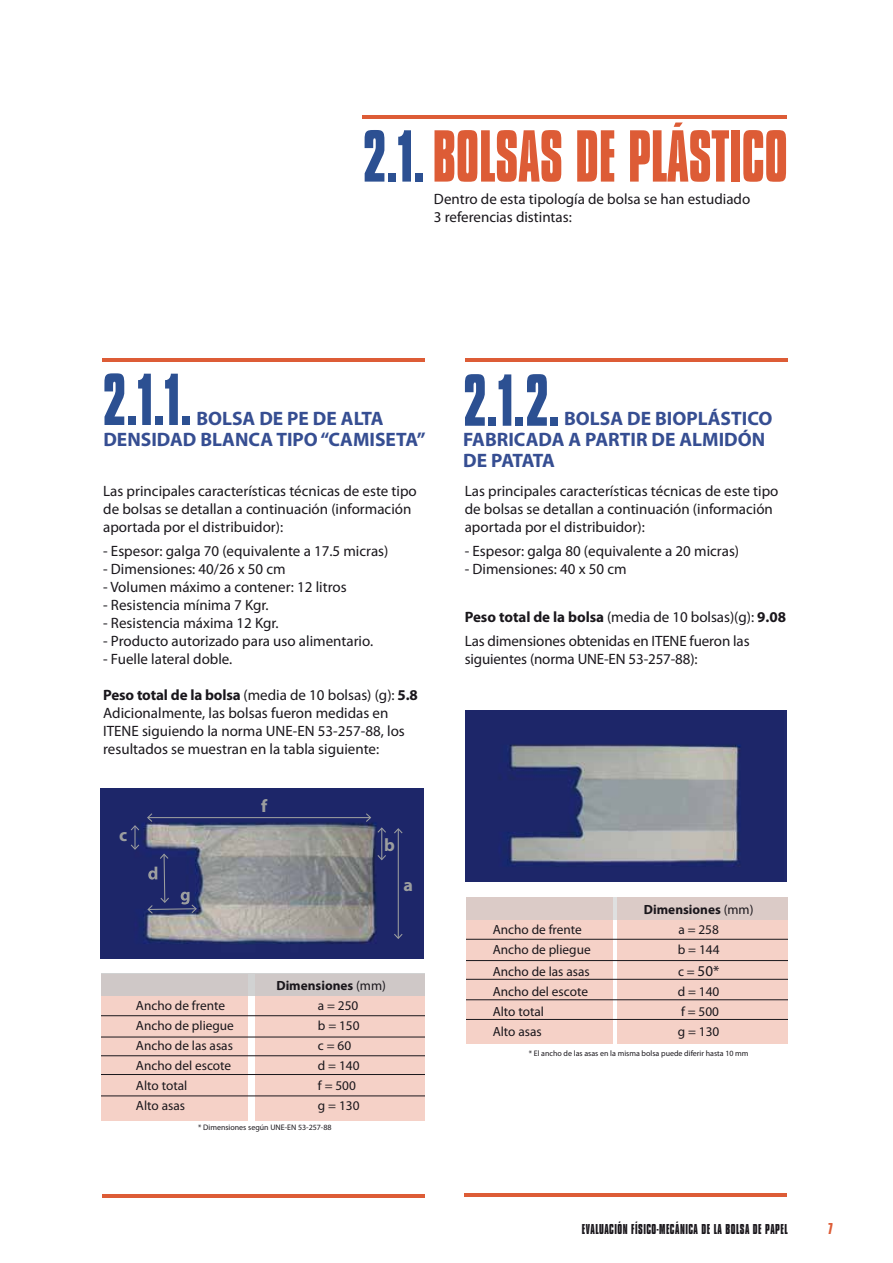
<style>
.page{position:relative;width:893px;height:1263px;background:#fff}
.page>*{position:absolute;margin:0;border:0;box-sizing:border-box;transform-origin:0 0}
.t1{font:77.1px "Compacta Bld";color:#dd5c36;scale:.8 1}
.t2{font:77.1px "Compacta Bld";color:#2c5092;scale:.8 1}
.t3{font:700 19.5px/21px "Myriad Pro";color:#364e92}
.t4{font:700 18px "Myriad Pro";color:#9c9e9f}
.t5{font:16.5px "Compacta Bld";color:#dd5c36;scale:.9 1}
.t6{font:15px/18px "Myriad Pro";color:#1a171c}
.t7{font:15px "Compacta Bld";letter-spacing:.04em;color:#1a171c;scale:.84 1}
.t8{font:13.35px "Myriad Pro";color:#1a171c}
.t9{font:700 13.35px "Myriad Pro";color:#1a171c}
.t10{font:7.95px "Myriad Pro";color:#1a171c}
.s1{color:#2c5092}
.s2{font-weight:700}
.s3{font-weight:400}
.s4{font-size:13.35px}
</style>
<div class="page">
<div style="left:466px;top:897px;width:147px;height:147px;background:#f5d1c7"></div>
<div style="left:617px;top:897px;width:170px;height:147px;background:#f5d1c7"></div>
<div style="left:466px;top:897px;width:321px;height:23px;background:#dbcbc7"></div>
<hr style="left:466px;top:939px;width:321px;height:1px;background:#1a171c">
<hr style="left:466px;top:960px;width:321px;height:1px;background:#1a171c">
<hr style="left:466px;top:979px;width:321px;height:1px;background:#1a171c">
<hr style="left:466px;top:1019px;width:321px;height:1px;background:#1a171c">
<hr style="left:466px;top:999px;width:321px;height:1px;background:#1a171c">
<div style="left:102px;top:974px;width:146px;height:147px;background:#f5d1c7"></div>
<div style="left:255px;top:974px;width:169px;height:147px;background:#f5d1c7"></div>
<div style="left:102px;top:974px;width:322px;height:22px;background:#cfc8c7"></div>
<hr style="left:102px;top:1015px;width:322px;height:1px;background:#1a171c">
<hr style="left:102px;top:1037px;width:322px;height:1px;background:#1a171c">
<hr style="left:102px;top:1055px;width:322px;height:1px;background:#1a171c">
<hr style="left:102px;top:1074px;width:322px;height:1px;background:#1a171c">
<hr style="left:102px;top:1095px;width:322px;height:1px;background:#1a171c">
<hr style="left:362px;top:115px;width:424px;height:4px;background:#dd5c36">
<hr style="left:465px;top:358px;width:322px;height:4px;background:#dd5c36">
<hr style="left:103px;top:358px;width:322px;height:4px;background:#dd5c36">
<hr style="left:464px;top:1193px;width:323px;height:4px;background:#dd5c36">
<hr style="left:102px;top:1194px;width:322px;height:4px;background:#dd5c36">
<img style="left:100px;top:788px;width:324px;height:170px">
<hr style="left:148px;top:817px;width:222px;height:1px;background:#9c9e9f">
<svg style="left:147px;top:813px;width:5px;height:9px"></svg>
<svg style="left:366px;top:813px;width:5px;height:9px"></svg>
<hr style="left:381px;top:828px;width:1px;height:31px;background:#9c9e9f">
<svg style="left:377px;top:827px;width:9px;height:6px"></svg>
<svg style="left:377px;top:855px;width:9px;height:5px"></svg>
<hr style="left:398px;top:829px;width:1px;height:109px;background:#9c9e9f">
<svg style="left:394px;top:828px;width:9px;height:5px"></svg>
<svg style="left:394px;top:934px;width:9px;height:5px"></svg>
<hr style="left:134px;top:826px;width:2px;height:23px;background:#9c9e9f">
<svg style="left:131px;top:825px;width:8px;height:5px"></svg>
<svg style="left:131px;top:844px;width:8px;height:6px"></svg>
<svg style="left:147px;top:853px;width:50px;height:61px;background:#28316e"></svg>
<svg style="left:674px;top:123px;width:9px;height:4px"></svg>
<img style="left:465px;top:711px;width:321px;height:170px">
<h1 class="t1" style="left:363px;top:104px;width:532px"><span class="s1">2.1.</span>BOLSAS DE PLASTICO</h1>
<p class="t6" style="left:434px;top:190px;width:318px">Dentro de esta tipología de bolsa se han estudiado<br>3 referencias distintas:</p>
<h1 class="t2" style="left:103px;top:348px;width:113px">2.1.1.</h1>
<h2 class="t3" style="left:103px;top:407px;width:324px;text-indent:93px">BOLSA DE PE DE ALTA<br>DENSIDAD BLANCA TIPO “CAMISETA”</h2>
<p class="t6" style="left:103px;top:482px;width:315px">Las principales características técnicas de este tipo de bolsas se detallan a continuación (información aportada por el distribuidor):</p>
<p class="t6" style="left:103px;top:542px;width:287px">- Espesor: galga 70 (equivalente a 17.5 micras)</p>
<p class="t6" style="left:103px;top:560px;width:184px">- Dimensiones: 40/26 x 50 cm</p>
<p class="t6" style="left:103px;top:578px;width:245px">- Volumen máximo a contener: 12 litros</p>
<p class="t6" style="left:103px;top:596px;width:167px">- Resistencia mínima 7 Kgr.</p>
<p class="t6" style="left:103px;top:614px;width:177px">- Resistencia máxima 12 Kgr.</p>
<p class="t6" style="left:103px;top:632px;width:271px">- Producto autorizado para uso alimentario.</p>
<p class="t6" style="left:103px;top:650px;width:131px">- Fuelle lateral doble.</p>
<p class="t6" style="left:103px;top:686px;width:316px"><span class="s2">Peso total de la bolsa</span> (media de 10 bolsas) (g): <span class="s2">5.8<br></span>Adicionalmente, las bolsas fueron medidas en ITENE siguiendo la norma UNE-EN 53-257-88, los resultados se muestran en la tabla siguiente:</p>
<p class="t4" style="left:119px;top:823px;width:10px">c</p>
<p class="t4" style="left:261px;top:794px;width:8px">f</p>
<p class="t4" style="left:384px;top:833px;width:12px">b</p>
<p class="t4" style="left:404px;top:873px;width:11px">a</p>
<p class="t9" style="left:276px;top:976px;width:111px">Dimensiones <span class="s3">(mm)</span></p>
<p class="t8" style="left:136px;top:997px;width:91px">Ancho de frente</p>
<p class="t8" style="left:318px;top:997px;width:42px">a = 250</p>
<p class="t8" style="left:136px;top:1017px;width:99px">Ancho de pliegue</p>
<p class="t8" style="left:318px;top:1017px;width:43px">b = 150</p>
<p class="t8" style="left:136px;top:1037px;width:99px">Ancho de las asas</p>
<p class="t8" style="left:318px;top:1037px;width:35px">c = 60</p>
<p class="t8" style="left:136px;top:1057px;width:97px">Ancho del escote</p>
<p class="t8" style="left:318px;top:1057px;width:43px">d = 140</p>
<p class="t8" style="left:136px;top:1077px;width:53px">Alto total</p>
<p class="t8" style="left:318px;top:1077px;width:39px">f = 500</p>
<p class="t8" style="left:136px;top:1097px;width:51px">Alto asas</p>
<p class="t8" style="left:318px;top:1097px;width:43px">g = 130</p>
<p class="t10" style="left:198px;top:1122px;width:135px">* Dimensiones según UNE-EN 53-257-88</p>
<h1 class="t2" style="left:463px;top:349px;width:123px">2.1.2.</h1>
<h2 class="t3" style="left:463px;top:407px;width:311px;text-indent:101px">BOLSA DE BIOPLÁSTICO<br>FABRICADA A PARTIR DE ALMIDÓN<br>DE PATATA</h2>
<p class="t6" style="left:465px;top:482px;width:315px">Las principales características técnicas de este tipo de bolsas se detallan a continuación (información aportada por el distribuidor):</p>
<p class="t6" style="left:465px;top:542px;width:276px">- Espesor: galga 80 (equivalente a 20 micras)</p>
<p class="t6" style="left:465px;top:560px;width:163px">- Dimensiones: 40 x 50 cm</p>
<p class="t6" style="left:465px;top:605px;width:323px;line-height:24px"><span class="s2">Peso total de la bolsa</span> (media de 10 bolsas)(g): <span class="s2">9.08<br></span>Las dimensiones obtenidas en ITENE fueron las</p>
<p class="t6" style="left:465px;top:650px;width:234px">siguientes (norma UNE-EN 53-257-88):</p>
<p class="t9" style="left:644px;top:900px;width:111px">Dimensiones <span class="s3">(mm)</span></p>
<p class="t8" style="left:493px;top:921px;width:91px">Ancho de frente</p>
<p class="t8" style="left:678px;top:921px;width:42px">a = 258</p>
<p class="t8" style="left:493px;top:941px;width:99px">Ancho de pliegue</p>
<p class="t8" style="left:678px;top:941px;width:43px">b = 144</p>
<p class="t8" style="left:493px;top:963px;width:99px">Ancho de las asas</p>
<p class="t6" style="left:678px;top:962px;width:43px"><span class="s4">c =</span> 50*</p>
<p class="t8" style="left:493px;top:983px;width:97px">Ancho del escote</p>
<p class="t8" style="left:678px;top:983px;width:43px">d = 140</p>
<p class="t8" style="left:493px;top:1003px;width:53px">Alto total</p>
<p class="t8" style="left:681px;top:1003px;width:39px">f = 500</p>
<p class="t8" style="left:493px;top:1023px;width:51px">Alto asas</p>
<p class="t8" style="left:678px;top:1023px;width:43px">g = 130</p>
<p class="t10" style="left:529px;top:1048px;width:221px">* El ancho de las asas en la misma bolsa puede diferir hasta 10 mm</p>
<p class="t7" style="left:582px;top:1218px;width:247px">EVALUACIÓN FÍSICO-MECÁNICA DE LA BOLSA DE PAPEL</p>
<p class="t5" style="left:828px;top:1217px;width:8px">7</p>
</div>
